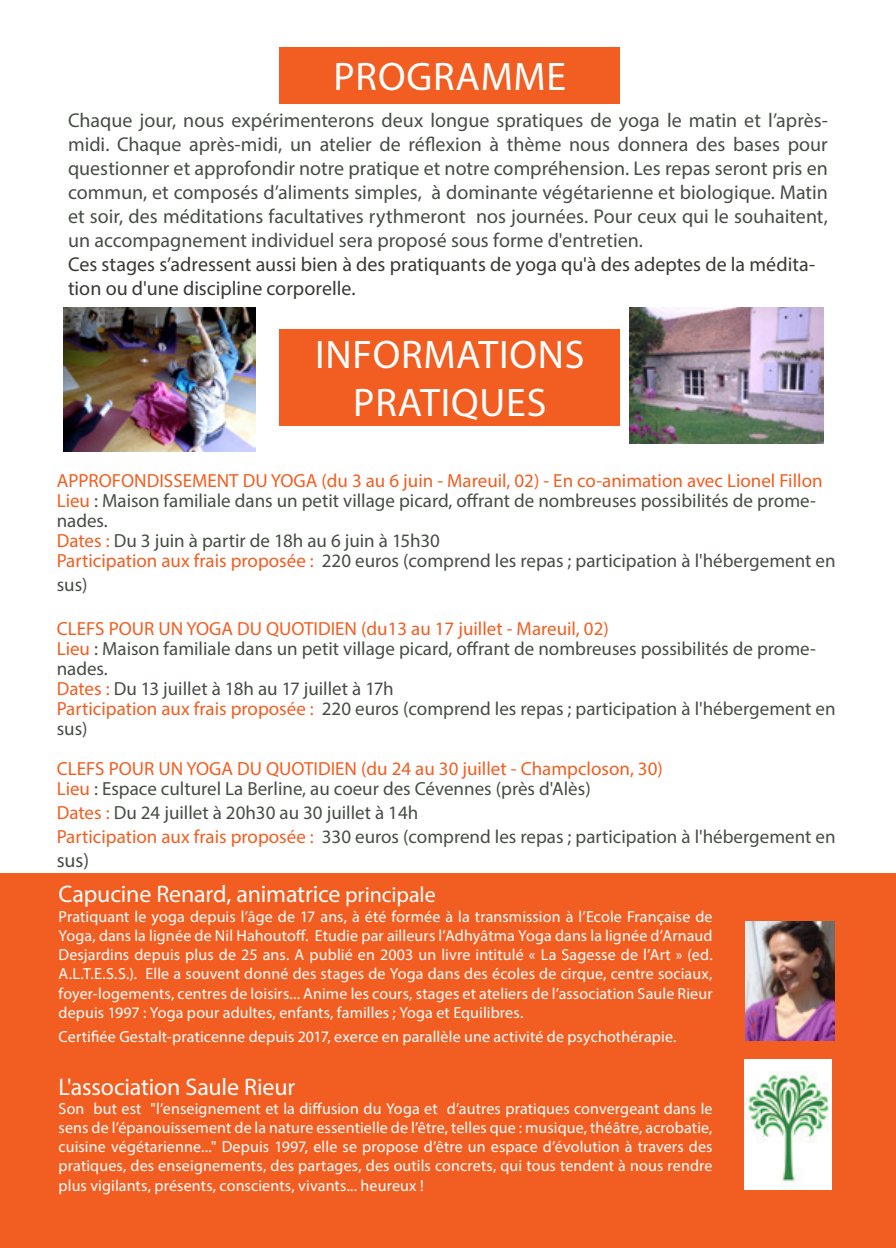
<style>
.page{position:relative;width:896px;height:1248px;background:#fff}
.page>*{position:absolute;margin:0;border:0;box-sizing:border-box;transform-origin:0 0}
.t1{font:40px/48px "Myriad Pro";letter-spacing:.02em;color:#fff;text-align:center}
.t2{font:24px "Myriad Pro";letter-spacing:-.01em;color:#fff}
.t3{font:20px/24px "Myriad Pro";color:#474d46;text-align:justify}
.t4{font:20px/24px "Myriad Pro";color:#383935}
.t5{font:19px/20px "Myriad Pro";color:#474d46}
.t6{font:19px/20px "Myriad Pro";color:#f25e21}
.t7{font:16px/19.2px "Myriad Pro";letter-spacing:.005em;color:#fff;text-align:justify}
.s1{color:#f25e21}
.s2{color:#474d46}
.s3{font-size:22px}
</style>
<div class="page">
<img style="left:63px;top:308px;width:192px;height:144px">
<div style="left:0;top:873px;width:896px;height:374px;background:#f25e21"></div>
<img style="left:745px;top:921px;width:89px;height:118px">
<img style="left:745px;top:1059px;width:86px;height:129px">
<div style="left:280px;top:329px;width:340px;height:96px;background:#f25e21"></div>
<img style="left:629px;top:308px;width:194px;height:136px">
<div style="left:280px;top:47px;width:340px;height:56px;background:#f25e21"></div>
<h1 class="t1" style="left:333px;top:52px;width:234px">PROGRAMME</h1>
<p class="t3" style="left:68px;top:107px;width:761px">Chaque jour, nous expérimenterons deux longue spratiques de yoga le matin et l’après&shy;midi. Chaque après-midi, un atelier de réflexion à thème nous donnera des bases pour questionner et approfondir notre pratique et notre compréhension. Les repas seront pris en commun, et composés d’aliments simples, à dominante végétarienne et biologique. Matin et soir, des méditations facultatives rythmeront nos journées. Pour ceux qui le souhaitent, un accompagnement individuel sera proposé sous forme d'entretien.</p>
<p class="t4" style="left:68px;top:251px;width:748px">Ces stages s’adressent aussi bien à des pratiquants de yoga qu'à des adeptes de la médita&shy;tion ou d'une discipline corporelle.</p>
<h1 class="t1" style="left:315px;top:330px;width:271px">INFORMATIONS<br>PRATIQUES</h1>
<p class="t5" style="left:57px;top:470px;width:780px"><span class="s1">APPROFONDISSEMENT DU YOGA (du 3 au 6 juin - Mareuil, 02) - En co-animation avec Lionel Fillon Lieu</span> : Maison familiale dans un petit village picard, offrant de nombreuses possibilités de prome&shy;nades.<br><span class="s1">Dates :</span> Du 3 juin à partir de 18h au 6 juin à 15h30<br><span class="s1">Participation aux frais proposée :</span> 220 euros (comprend les repas ; participation à l'hébergement en</p>
<p class="t5" style="left:57px;top:574px;width:32px">sus)</p>
<p class="t5" style="left:57px;top:618px;width:780px"><span class="s1">CLEFS POUR UN YOGA DU QUOTIDIEN (du13 au 17 juillet - Mareuil, 02)<br>Lieu</span> : Maison familiale dans un petit village picard, offrant de nombreuses possibilités de prome&shy;nades.<br><span class="s1">Dates :</span> Du 13 juillet à 18h au 17 juillet à 17h<br><span class="s1">Participation aux frais proposée :</span> 220 euros (comprend les repas ; participation à l'hébergement en sus)</p>
<p class="t6" style="left:57px;top:758px;width:607px">CLEFS POUR UN YOGA DU QUOTIDIEN (du 24 au 30 juillet - Champcloson, 30)<br>Lieu <span class="s2">: Espace culturel La Berline, au coeur des Cévennes (près d'Alès)</span></p>
<p class="t5" style="left:57px;top:800px;width:780px;line-height:24px"><span class="s1">Dates :</span> Du 24 juillet à 20h30 au 30 juillet à 14h<br><span class="s1">Participation aux frais proposée :</span> 330 euros (comprend les repas ; participation à l'hébergement en</p>
<p class="t3" style="left:57px;top:847px;width:34px">sus)</p>
<h2 class="t2" style="left:59px;top:879px;width:379px">Capucine Renard, animatrice <span class="s3">principale</span></h2>
<p class="t7" style="left:59px;top:906px;width:655px">Pratiquant le yoga depuis l’âge de 17 ans, à été formée à la transmission à l’Ecole Française de Yoga, dans la lignée de Nil Hahoutoff. Etudie par ailleurs l’Adhyâtma Yoga dans la lignée d’Arnaud Desjardins depuis plus de 25 ans. A publié en 2003 un livre intitulé « La Sagesse de l’Art » (ed.<br>A.L.T.E.S.S.). Elle a souvent donné des stages de Yoga dans des écoles de cirque, centre sociaux, foyer-logements, centres de loisirs... Anime les cours, stages et ateliers de l’association Saule Rieur depuis 1997 : Yoga pour adultes, enfants, familles ; Yoga et Equilibres.</p>
<p class="t7" style="left:59px;top:1026px;width:619px">Certifiée Gestalt-praticenne depuis 2017, exerce en parallèle une activité de psychothérapie.</p>
<h2 class="t2" style="left:59px;top:1071px;width:238px">L'association Saule Rieur</h2>
<p class="t7" style="left:59px;top:1098px;width:655px">Son but est "l’enseignement et la diffusion du Yoga et d’autres pratiques convergeant dans le sens de l’épanouissement de la nature essentielle de l’être, telles que : musique, théâtre, acrobatie, cuisine végétarienne..." Depuis 1997, elle se propose d’être un espace d’évolution à travers des pratiques, des enseignements, des partages, des outils concrets, qui tous tendent à nous rendre plus vigilants, présents, conscients, vivants... heureux !</p>
</div>
